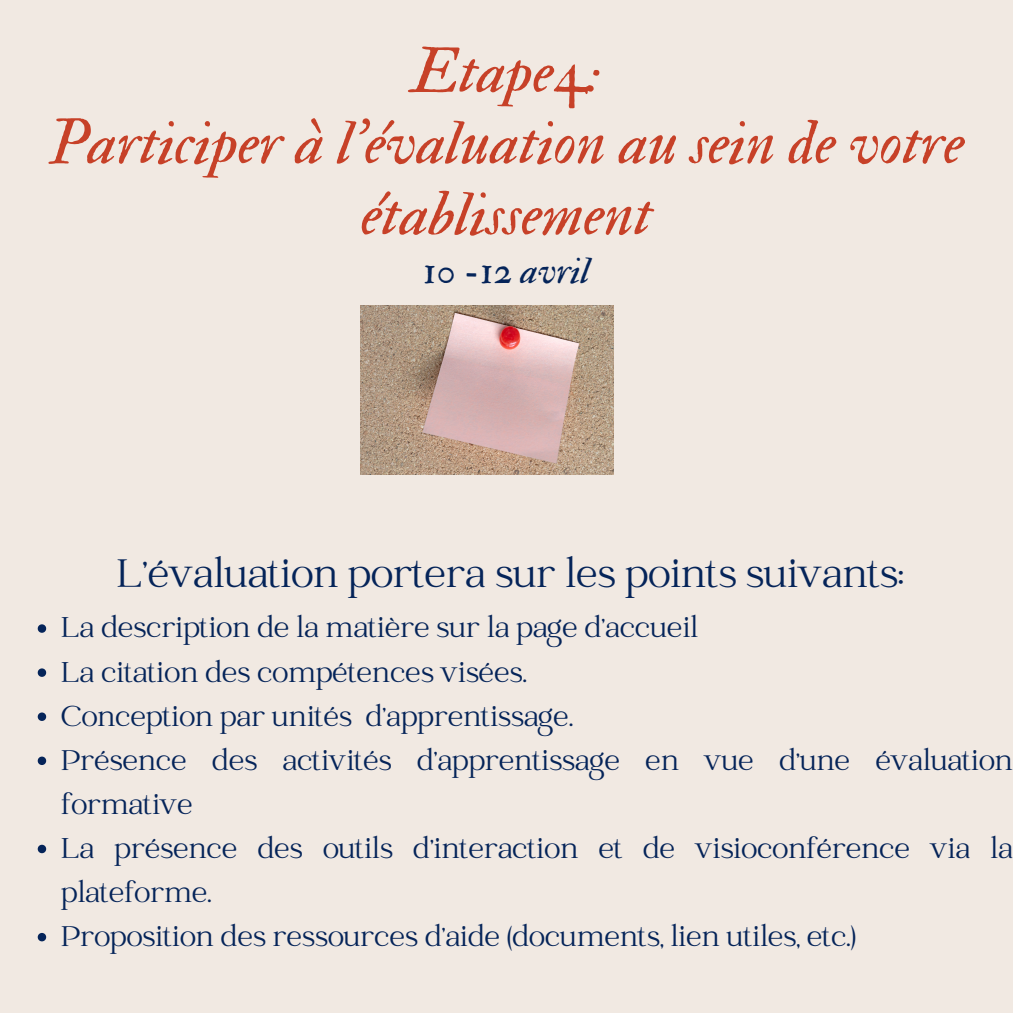
<style>
.page{position:relative;width:1013px;height:1013px;background:#fff}
.page>*{position:absolute;margin:0;border:0;box-sizing:border-box;transform-origin:0 0}
.t1{font:62.5px/71.2px "IM FELL Double Pica Italic";color:#c74128;text-align:center}
.t2{font:43.75px "Catchy Mager";color:#052459}
.t3{font:37.5px "IM FELL Double Pica Italic";color:#052459}
.t4{font:31.5px/44px "Catchy Mager";color:#052459}
</style>
<div class="page">
<div style="left:0;top:0;width:1012px;height:1012px;background:#f1e9e2"></div>
<img style="left:360px;top:305px;width:253px;height:169px">
<svg style="left:38px;top:624px;width:8px;height:8px"></svg>
<svg style="left:38px;top:668px;width:8px;height:9px"></svg>
<svg style="left:38px;top:712px;width:8px;height:9px"></svg>
<svg style="left:38px;top:756px;width:8px;height:9px"></svg>
<svg style="left:38px;top:844px;width:8px;height:9px"></svg>
<svg style="left:38px;top:933px;width:8px;height:8px"></svg>
<p class="t1" style="left:49px;top:37px;width:917px">Etape4:<br>Participer à l’évaluation au sein de votre établissement</p>
<p class="t3" style="left:423px;top:248px;width:168px">10 -12 avril</p>
<h2 class="t2" style="left:117px;top:552px;width:788px">L’évaluation portera sur les points suivants:</h2>
<p class="t4" style="left:61px;top:608px;width:638px">La description de la matière sur la page d’accueil</p>
<p class="t4" style="left:61px;top:652px;width:467px">La citation des compétences visées.</p>
<p class="t4" style="left:61px;top:696px;width:513px">Conception par unités d’apprentissage.</p>
<p class="t4" style="left:61px;top:740px;width:953px">Présence des activités d’apprentissage en vue d'une évaluation formative</p>
<p class="t4" style="left:61px;top:828px;width:953px">La présence des outils d’interaction et de visioconférence via la plateforme.</p>
<p class="t4" style="left:61px;top:916px;width:796px">Proposition des ressources d’aide (documents, lien utiles, etc.)</p>
</div>
